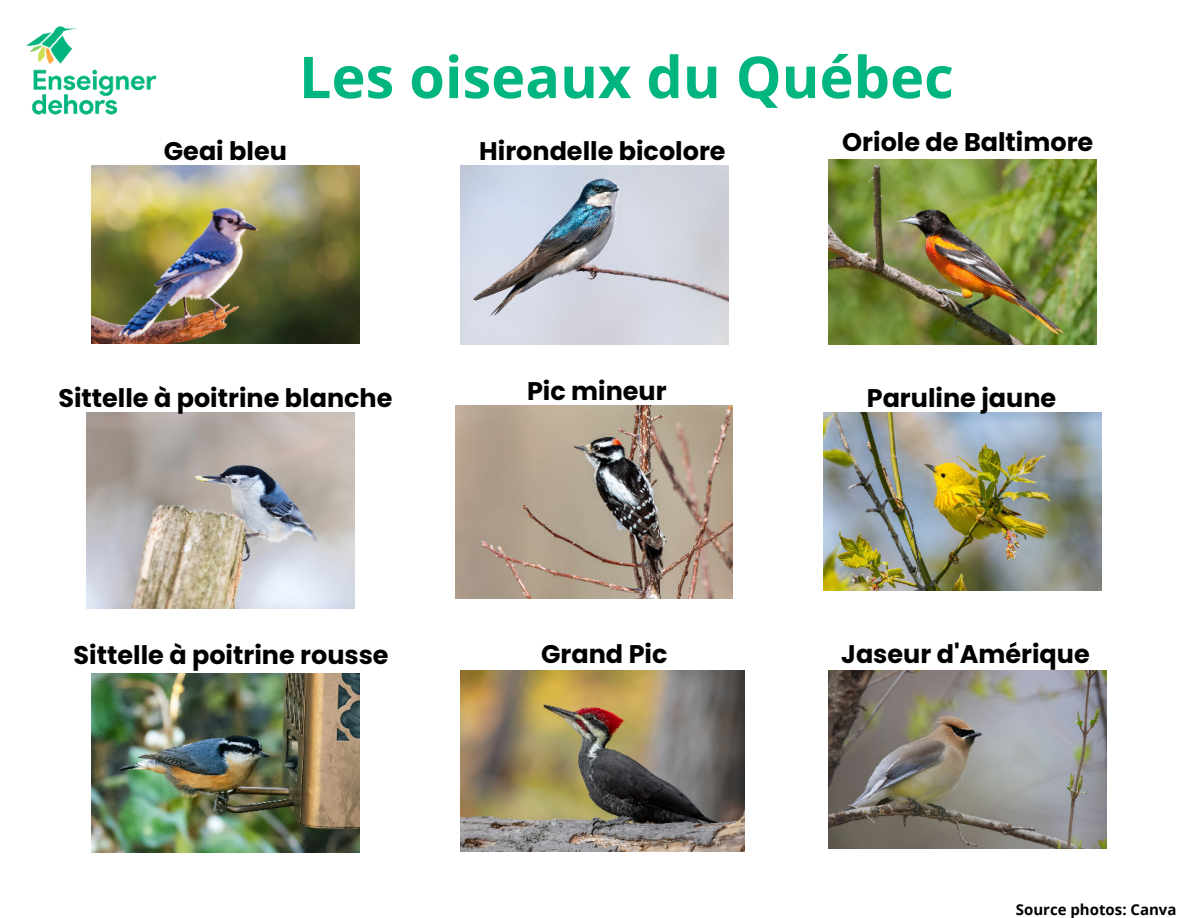
<style>
.page{position:relative;width:1188px;height:918px;background:#fff}
.page>*{position:absolute;margin:0;border:0;box-sizing:border-box;transform-origin:0 0}
.t1{font:700 57.75px "Open Sans";color:#00b57f}
.t2{font:700 25.5px "Poppins";color:#000}
.t3{font:700 15px "Open Sans";color:#000}
</style>
<div class="page">
<img style="left:92px;top:166px;width:268px;height:178px">
<img style="left:460px;top:166px;width:268px;height:179px">
<img style="left:455px;top:406px;width:278px;height:192px">
<img style="left:460px;top:671px;width:285px;height:181px">
<img style="left:92px;top:673px;width:268px;height:179px">
<img style="left:829px;top:160px;width:268px;height:184px">
<img style="left:824px;top:413px;width:278px;height:178px">
<img style="left:829px;top:671px;width:278px;height:177px">
<img style="left:87px;top:413px;width:267px;height:196px">
<img style="left:26px;top:26px;width:205px;height:144px">
<h1 class="t1" style="left:299px;top:36px;width:656px">Les oiseaux du Québec</h1>
<p class="t2" style="left:479px;top:136px;width:248px">Hirondelle bicolore</p>
<p class="t2" style="left:164px;top:136px;width:125px">Geai bleu</p>
<p class="t2" style="left:842px;top:127px;width:253px">Oriole de Baltimore</p>
<p class="t2" style="left:58px;top:383px;width:336px">Sittelle à poitrine blanche</p>
<p class="t2" style="left:527px;top:376px;width:141px">Pic mineur</p>
<p class="t2" style="left:867px;top:383px;width:191px">Paruline jaune</p>
<p class="t2" style="left:74px;top:641px;width:317px">Sittelle à poitrine rousse</p>
<p class="t2" style="left:541px;top:639px;width:128px">Grand Pic</p>
<p class="t2" style="left:841px;top:639px;width:250px">Jaseur d'Amérique</p>
<p class="t3" style="left:1016px;top:899px;width:162px">Source photos: Canva</p>
</div>
